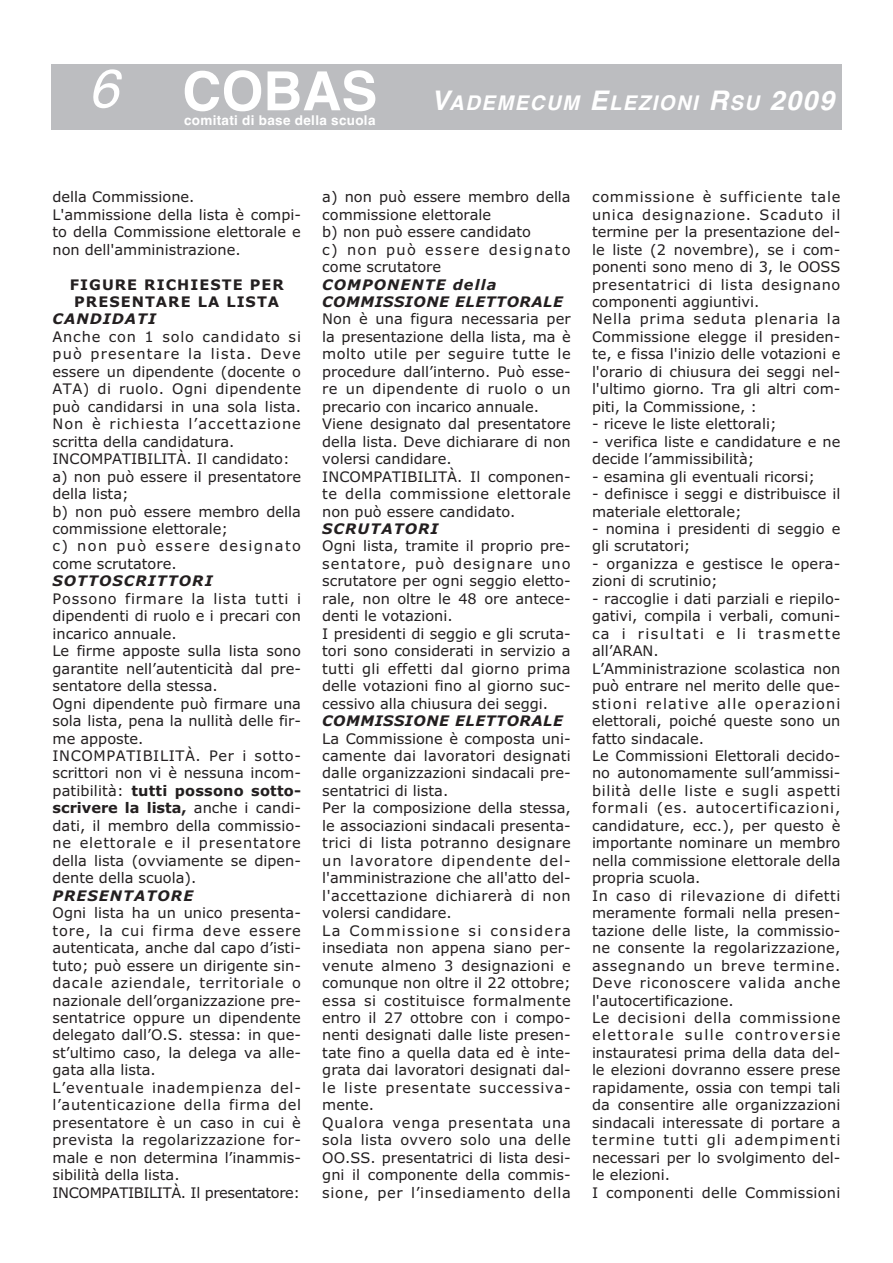
<style>
.page{position:relative;width:893px;height:1263px;background:#fff}
.page>*{position:absolute;margin:0;border:0;box-sizing:border-box;transform-origin:0 0}
.t1{font:italic 700 20.25px "Helvetica";letter-spacing:.075em;color:#fff}
.t2{font:14.55px/17.4px "Verdana";color:#231f20}
.t3{font:italic 700 14.55px/17.4px "Verdana";letter-spacing:.035em;color:#231f20}
.t4{font:italic 700 14.55px "Verdana";letter-spacing:.07em;color:#231f20}
.t5{font:700 14.55px/17.4px "Verdana";letter-spacing:.07em;color:#231f20;text-align:center}
.t6{font:700 13.5px "Helvetica";letter-spacing:.02em;color:#fff}
.s1{font-weight:400;font-size:54px}
.s2{font-style:normal;font-size:54px}
.s3{font-size:27px}
.s4{font-weight:700}
</style>
<div class="page">
<div style="left:51px;top:64px;width:791px;height:65px;background:#bcbdc0"></div>
<h1 class="t1" style="left:89px;top:91px;width:747px"><span class="s1">6</span> <span class="s2">COBAS</span> <span class="s3">V</span>ADEMECUM <span class="s3">E</span>LEZIONI <span class="s3">R</span>SU <span class="s3">2009</span></h1>
<p class="t6" style="left:184px;top:113px;width:193px">comitati di base della scuola</p>
<p class="t2" style="left:53px;top:188px;width:250px">della Commissione.<br>L'ammissione della lista è compi&shy;to della Commissione elettorale e non dell'amministrazione.</p>
<p class="t5" style="left:70px;top:276px;width:216px">FIGURE RICHIESTE PER<br>PRESENTARE LA LISTA</p>
<p class="t4" style="left:53px;top:311px;width:105px">CANDIDATI</p>
<p class="t2" style="left:53px;top:328px;width:250px">Anche con 1 solo candidato si può presentare la lista. Deve essere un dipendente (docente o<br>ATA) di ruolo. Ogni dipendente può candidarsi in una sola lista.<br>Non è richiesta l’accettazione scritta della candidatura.<br>INCOMPATIBILITÀ. Il candidato: a) non può essere il presentatore della lista;<br>b) non può essere membro della commissione elettorale;<br>c) non può essere designato come scrutatore.</p>
<p class="t4" style="left:53px;top:573px;width:162px">SOTTOSCRITTORI</p>
<p class="t2" style="left:53px;top:590px;width:250px">Possono firmare la lista tutti i dipendenti di ruolo e i precari con incarico annuale.<br>Le firme apposte sulla lista sono garantite nell’autenticità dal pre&shy;sentatore della stessa.<br>Ogni dipendente può firmare una sola lista, pena la nullità delle fir&shy;me apposte.<br>INCOMPATIBILITÀ. Per i sotto&shy;scrittori non vi è nessuna incom&shy;patibilità: <span class="s4">tutti possono sotto&shy;scrivere la lista,</span> anche i candi&shy;dati, il membro della commissio&shy;ne elettorale e il presentatore della lista (ovviamente se dipen&shy;dente della scuola).</p>
<p class="t4" style="left:53px;top:887px;width:142px">PRESENTATORE</p>
<p class="t2" style="left:53px;top:904px;width:250px">Ogni lista ha un unico presenta&shy;tore, la cui firma deve essere autenticata, anche dal capo d’isti&shy;tuto; può essere un dirigente sin&shy;dacale aziendale, territoriale o nazionale dell’organizzazione pre&shy;sentatrice oppure un dipendente delegato dall’O.S. stessa: in que&shy;st’ultimo caso, la delega va alle&shy;gata alla lista.<br>L’eventuale inadempienza del&shy;l’autenticazione della firma del presentatore è un caso in cui è prevista la regolarizzazione for&shy;male e non determina l’inammis&shy;sibilità della lista.<br>INCOMPATIBILITÀ. Il presentatore:</p>
<p class="t2" style="left:322px;top:188px;width:250px">a) non può essere membro della commissione elettorale<br>b) non può essere candidato<br>c) non può essere designato come scrutatore</p>
<p class="t3" style="left:322px;top:276px;width:242px">COMPONENTE della<br>COMMISSIONE ELETTORALE</p>
<p class="t2" style="left:322px;top:311px;width:250px">Non è una figura necessaria per la presentazione della lista, ma è molto utile per seguire tutte le procedure dall’interno. Può esse&shy;re un dipendente di ruolo o un precario con incarico annuale.<br>Viene designato dal presentatore della lista. Deve dichiarare di non volersi candidare.<br>INCOMPATIBILITÀ. Il componen&shy;te della commissione elettorale non può essere candidato.</p>
<p class="t4" style="left:322px;top:520px;width:118px">SCRUTATORI</p>
<p class="t2" style="left:322px;top:538px;width:250px">Ogni lista, tramite il proprio pre&shy;sentatore, può designare uno scrutatore per ogni seggio eletto&shy;rale, non oltre le 48 ore antece&shy;denti le votazioni.<br>I presidenti di seggio e gli scruta&shy;tori sono considerati in servizio a tutti gli effetti dal giorno prima delle votazioni fino al giorno suc&shy;cessivo alla chiusura dei seggi.</p>
<p class="t3" style="left:322px;top:712px;width:242px">COMMISSIONE ELETTORALE</p>
<p class="t2" style="left:322px;top:730px;width:250px">La Commissione è composta uni&shy;camente dai lavoratori designati dalle organizzazioni sindacali pre&shy;sentatrici di lista.<br>Per la composizione della stessa, le associazioni sindacali presenta&shy;trici di lista potranno designare un lavoratore dipendente del&shy;l'amministrazione che all'atto del&shy;l'accettazione dichiarerà di non volersi candidare.<br>La Commissione si considera insediata non appena siano per&shy;venute almeno 3 designazioni e comunque non oltre il 22 ottobre; essa si costituisce formalmente entro il 27 ottobre con i compo&shy;nenti designati dalle liste presen&shy;tate fino a quella data ed è inte&shy;grata dai lavoratori designati dal&shy;le liste presentate successiva&shy;mente.<br>Qualora venga presentata una sola lista ovvero solo una delle<br>OO.SS. presentatrici di lista desi&shy;gni il componente della commis&shy;sione, per l’insediamento della</p>
<p class="t2" style="left:592px;top:188px;width:250px">commissione è sufficiente tale unica designazione. Scaduto il termine per la presentazione del&shy;le liste (2 novembre), se i com&shy;ponenti sono meno di 3, le OOSS presentatrici di lista designano componenti aggiuntivi.<br>Nella prima seduta plenaria la<br>Commissione elegge il presiden&shy;te, e fissa l'inizio delle votazioni e l'orario di chiusura dei seggi nel&shy;l'ultimo giorno. Tra gli altri com&shy;piti, la Commissione, :</p>
<p class="t2" style="left:592px;top:415px;width:186px">- riceve le liste elettorali;</p>
<p class="t2" style="left:592px;top:433px;width:250px">- verifica liste e candidature e ne decide l’ammissibilità;</p>
<p class="t2" style="left:592px;top:468px;width:225px">- esamina gli eventuali ricorsi;</p>
<p class="t2" style="left:592px;top:485px;width:250px">- definisce i seggi e distribuisce il materiale elettorale;</p>
<p class="t2" style="left:592px;top:520px;width:250px">- nomina i presidenti di seggio e gli scrutatori;</p>
<p class="t2" style="left:592px;top:555px;width:250px">- organizza e gestisce le opera&shy;zioni di scrutinio;</p>
<p class="t2" style="left:592px;top:590px;width:250px">- raccoglie i dati parziali e riepilo&shy;gativi, compila i verbali, comuni&shy;ca i risultati e li trasmette all’ARAN.<br>L’Amministrazione scolastica non può entrare nel merito delle que&shy;stioni relative alle operazioni elettorali, poiché queste sono un fatto sindacale.<br>Le Commissioni Elettorali decido&shy;no autonomamente sull’ammissi&shy;bilità delle liste e sugli aspetti formali (es. autocertificazioni, candidature, ecc.), per questo è importante nominare un membro nella commissione elettorale della propria scuola.<br>In caso di rilevazione di difetti meramente formali nella presen&shy;tazione delle liste, la commissio&shy;ne consente la regolarizzazione, assegnando un breve termine.<br>Deve riconoscere valida anche l'autocertificazione.<br>Le decisioni della commissione elettorale sulle controversie instauratesi prima della data del&shy;le elezioni dovranno essere prese rapidamente, ossia con tempi tali da consentire alle organizzazioni sindacali interessate di portare a termine tutti gli adempimenti necessari per lo svolgimento del&shy;le elezioni.<br>I componenti delle Commissioni</p>
</div>
